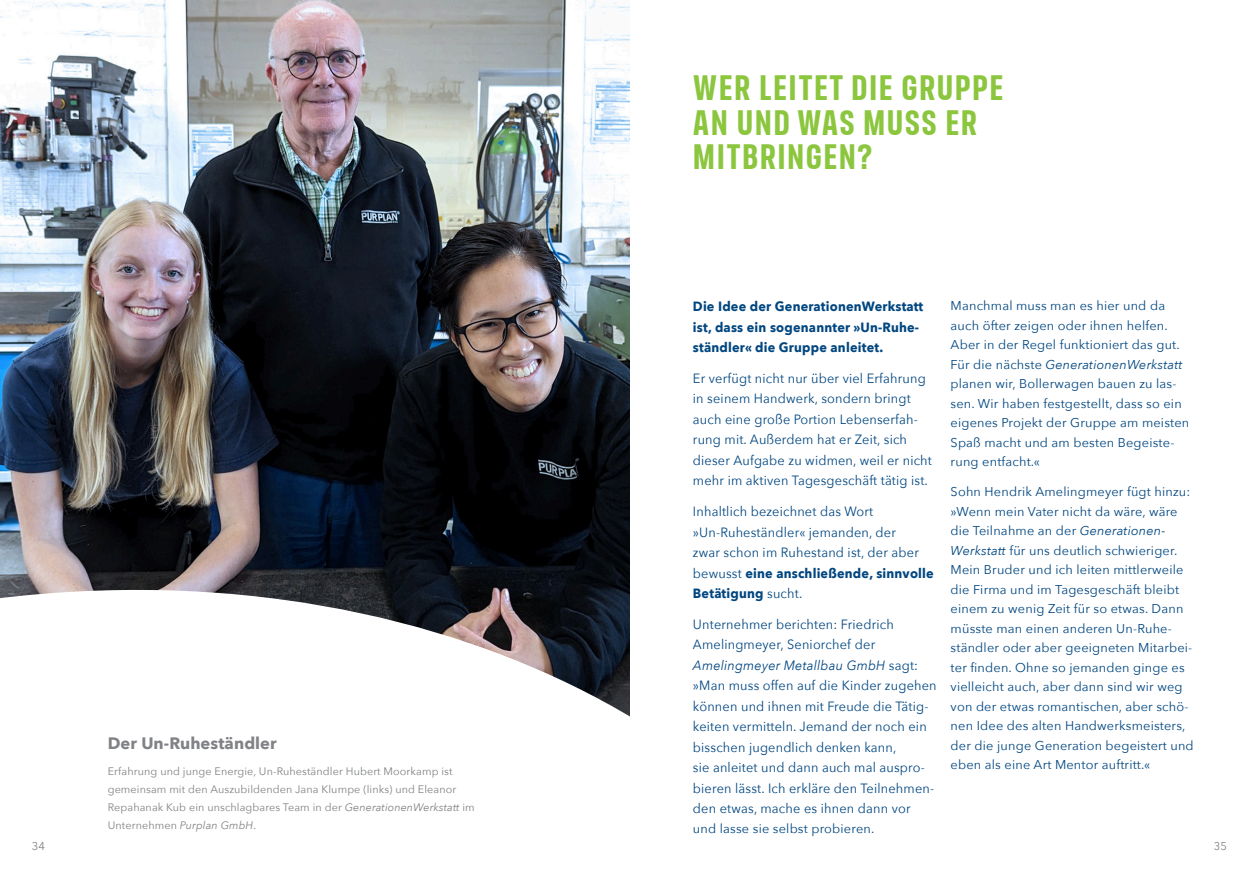
<style>
.page{position:relative;width:1259px;height:893px;background:#fff}
.page>*{position:absolute;margin:0;border:0;box-sizing:border-box;transform-origin:0 0}
.t1{font:700 36px/34.5px "FS Industrie Cd";letter-spacing:.04em;color:#8bc63e}
.t2{font:700 16.5px "Avenir Next";letter-spacing:.005em;color:#808285}
.t3{font:13.35px/20.5px "Avenir Next";letter-spacing:.015em;color:#004680;scale:.95 1}
.t4{font:700 13.35px/20.5px "Avenir Next";letter-spacing:.015em;color:#004680;scale:.95 1}
.t5{font:12.75px/19.5px "Avenir Next";letter-spacing:.015em;color:#004680}
.t6{font:11.25px "Avenir Next";color:#808285}
.t7{font:10.8px/18px "Avenir Next";letter-spacing:.01em;color:#808285}
.s1{font-style:italic}
.s2{font-weight:700}
</style>
<div class="page">
<img style="left:0;top:0;width:629px;height:555px">
<svg style="left:0;top:555px;width:629px;height:161px"></svg>
<p class="t6" style="left:32px;top:836px;width:15px">34</p>
<p class="t2" style="left:108px;top:729px;width:170px">Der Un-Ruheständler</p>
<p class="t7" style="left:108px;top:762px;width:368px">Erfahrung und junge Energie, Un-Ruheständler Hubert Moorkamp ist gemeinsam mit den Auszubildenden Jana Klumpe (links) und Eleanor Repahanak Kub ein unschlagbares Team in der <span class="s1">GenerationenWerkstatt</span> im Unternehmen <span class="s1">Purplan GmbH</span>.</p>
<h1 class="t1" style="left:693px;top:70px;width:312px">WER LEITET DIE GRUPPE<br>AN UND WAS MUSS ER<br>MITBRINGEN?</h1>
<p class="t4" style="left:693px;top:296px;width:244px">Die Idee der GenerationenWerkstatt ist, dass ein sogenannter »Un-Ruhe&shy;ständler« die Gruppe anleitet.</p>
<p class="t3" style="left:693px;top:367px;width:253px">Er verfügt nicht nur über viel Erfahrung in seinem Handwerk, sondern bringt auch eine große Portion Lebenserfah&shy;rung mit. Außerdem hat er Zeit, sich dieser Aufgabe zu widmen, weil er nicht mehr im aktiven Tagesgeschäft tätig ist.</p>
<p class="t3" style="left:693px;top:501px;width:255px">Inhaltlich bezeichnet das Wort »Un-Ruheständler« jemanden, der<br>zwar schon im Ruhestand ist, der aber bewusst <span class="s2">eine anschließende, sinnvolle<br>Betätigung</span> sucht.</p>
<p class="t3" style="left:693px;top:613px;width:258px">Unternehmer berichten: Friedrich Amelingmeyer, Seniorchef der <span class="s1">Amelingmeyer Metallbau GmbH</span> sagt: »Man muss offen auf die Kinder zugehen können und ihnen mit Freude die Tätig&shy;keiten vermitteln. Jemand der noch ein bisschen jugendlich denken kann,<br>sie anleitet und dann auch mal auspro&shy;bieren lässt. Ich erkläre den Teilnehmen&shy;den etwas, mache es ihnen dann vor</p>
<p class="t5" style="left:693px;top:818px;width:183px">und lasse sie selbst probieren.</p>
<p class="t5" style="left:950px;top:296px;width:240px">Manchmal muss man es hier und da auch öfter zeigen oder ihnen helfen.<br>Aber in der Regel funktioniert das gut.<br>Für die nächste <span class="s1">GenerationenWerkstatt </span>planen wir, Bollerwagen bauen zu las&shy;sen. Wir haben festgestellt, dass so ein eigenes Projekt der Gruppe am meisten Spaß macht und am besten Begeiste&shy;rung entfacht.«</p>
<p class="t5" style="left:950px;top:481px;width:245px">Sohn Hendrik Amelingmeyer fügt hinzu: »Wenn mein Vater nicht da wäre, wäre die Teilnahme an der <span class="s1">Generationen-Werkstatt</span> für uns deutlich schwieriger.<br>Mein Bruder und ich leiten mittlerweile die Firma und im Tagesgeschäft bleibt einem zu wenig Zeit für so etwas. Dann müsste man einen anderen Un-Ruhe&shy;ständler oder aber geeigneten Mitarbei&shy;ter finden. Ohne so jemanden ginge es vielleicht auch, aber dann sind wir weg von der etwas romantischen, aber schö&shy;nen Idee des alten Handwerksmeisters, der die junge Generation begeistert und eben als eine Art Mentor auftritt.«</p>
<p class="t6" style="left:1214px;top:836px;width:15px">35</p>
</div>
